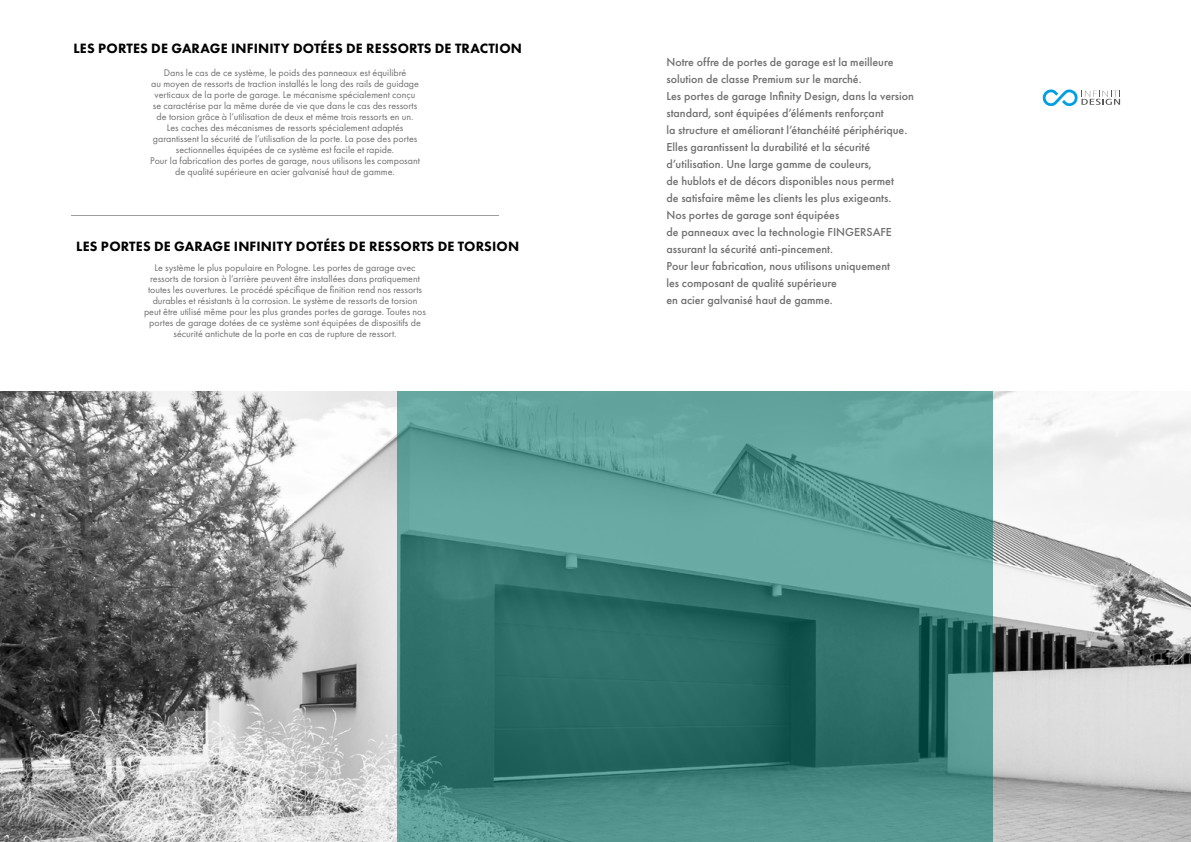
<style>
.page{position:relative;width:1191px;height:842px;background:#fff}
.page>*{position:absolute;margin:0;border:0;box-sizing:border-box;transform-origin:0 0}
.t1{font:800 14px "Futura PT";letter-spacing:.01em;color:#000}
.t2{font:500 12px/17px "Futura PT";color:#706f6f}
.t3{font:10px/11px "Futura PT";color:#706f6f;text-align:center}
</style>
<div class="page">
<img style="left:0;top:391px;width:1191px;height:451px">
<svg style="left:397px;top:391px;width:595px;height:451px;background:#478982"></svg>
<svg style="left:1042px;top:89px;width:78px;height:17px"></svg>
<hr style="left:71px;top:216px;width:428px;height:1px;background:#9d9d9c">
<h1 class="t1" style="left:73px;top:40px;width:450px">LES PORTES DE GARAGE INFINITY DOTÉES DE RESSORTS DE TRACTION</h1>
<p class="t3" style="left:150px;top:67px;width:271px">Dans le cas de ce système, le poids des panneaux est équilibré<br>au moyen de ressorts de traction installés le long des rails de guidage verticaux de la porte de garage. Le mécanisme spécialement conçu se caractérise par la même durée de vie que dans le cas des ressorts de torsion grâce à l’utilisation de deux et même trois ressorts en un.<br>Les caches des mécanismes de ressorts spécialement adaptés garantissent la sécurité de l’utilisation de la porte. La pose des portes sectionnelles équipées de ce système est facile et rapide.<br>Pour la fabrication des portes de garage, nous utilisons les composant de qualité supérieure en acier galvanisé haut de gamme.</p>
<h1 class="t1" style="left:76px;top:237px;width:444px">LES PORTES DE GARAGE INFINITY DOTÉES DE RESSORTS DE TORSION</h1>
<p class="t3" style="left:144px;top:262px;width:283px">Le système le plus populaire en Pologne. Les portes de garage avec ressorts de torsion à l’arrière peuvent être installées dans pratiquement toutes les ouvertures. Le procédé spécifique de finition rend nos ressorts durables et résistants à la corrosion. Le système de ressorts de torsion peut être utilisé même pour les plus grandes portes de garage. Toutes nos portes de garage dotées de ce système sont équipées de dispositifs de sécurité antichute de la porte en cas de rupture de ressort.</p>
<p class="t2" style="left:666px;top:53px;width:249px">Notre offre de portes de garage est la meilleure solution de classe Premium sur le marché.<br>Les portes de garage Infinity Design, dans la version standard, sont équipées d’éléments renforçant<br>la structure et améliorant l’étanchéité périphérique.<br>Elles garantissent la durabilité et la sécurité d’utilisation. Une large gamme de couleurs,<br>de hublots et de décors disponibles nous permet<br>de satisfaire même les clients les plus exigeants.<br>Nos portes de garage sont équipées<br>de panneaux avec la technologie FINGERSAFE assurant la sécurité anti-pincement.<br>Pour leur fabrication, nous utilisons uniquement<br>les composant de qualité supérieure<br>en acier galvanisé haut de gamme.</p>
</div>
